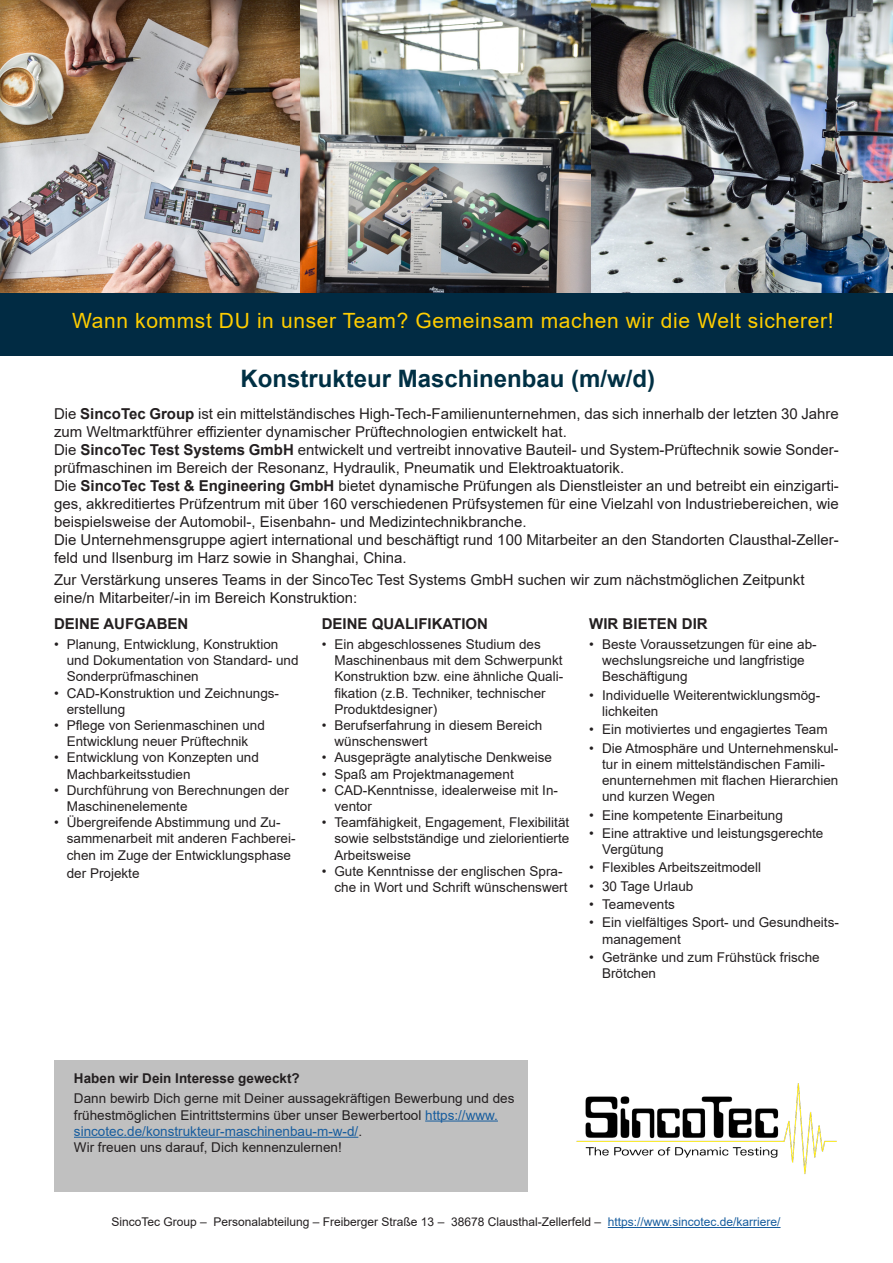
<style>
.page{position:relative;width:893px;height:1263px;background:#fff}
.page>*{position:absolute;margin:0;border:0;box-sizing:border-box;transform-origin:0 0}
.t1{font:700 24px "Arial";color:#003044}
.t2{font:21px "Arial";letter-spacing:.03em;color:#ffcd00}
.t3{font:15px/18px "Arial";color:#231f20}
.t4{font:700 15px "Arial";color:#231f20}
.t5{font:13.5px/16.2px "Arial";color:#231f20}
.t6{font:700 13.5px "Arial";color:#231f20}
.t7{font:12px "Arial";color:#231f20}
.s1{font-weight:700}
.s2{color:#175d9e}
</style>
<div class="page">
<img style="left:0;top:0;width:893px;height:294px">
<div style="left:0;top:294px;width:893px;height:62px;background:#012b43"></div>
<hr style="left:608px;top:1227px;width:172px;height:1px;background:#175d9e">
<div style="left:54px;top:1060px;width:473px;height:132px;background:#c0c0c0"></div>
<hr style="left:425px;top:1120px;width:73px;height:1px;background:#175d9e">
<hr style="left:74px;top:1137px;width:284px;height:1px;background:#175d9e">
<img style="left:576px;top:1083px;width:261px;height:91px">
<p class="t2" style="left:72px;top:306px;width:763px">Wann kommst DU in unser Team? Gemeinsam machen wir die Welt sicherer!</p>
<p class="t1" style="left:240px;top:362px;width:416px">Konstrukteur Maschinenbau (m/w/d)</p>
<p class="t3" style="left:54px;top:404px;width:786px">Die <span class="s1">SincoTec Group</span> ist ein mittelständisches High-Tech-Familienunternehmen, das sich innerhalb der letzten 30 Jahre zum Weltmarktführer effizienter dynamischer Prüftechnologien entwickelt hat.</p>
<p class="t3" style="left:54px;top:440px;width:786px">Die <span class="s1">SincoTec Test Systems GmbH</span> entwickelt und vertreibt innovative Bauteil- und System-Prüftechnik sowie Sonder&shy;prüfmaschinen im Bereich der Resonanz, Hydraulik, Pneumatik und Elektroaktuatorik.</p>
<p class="t3" style="left:54px;top:476px;width:786px;text-align:justify">Die <span class="s1">SincoTec Test &amp; Engineering GmbH</span> bietet dynamische Prüfungen als Dienstleister an und betreibt ein einzigarti&shy;ges, akkreditiertes Prüfzentrum mit über 160 verschiedenen Prüfsystemen für eine Vielzahl von Industriebereichen, wie beispielsweise der Automobil-, Eisenbahn- und Medizintechnikbranche.</p>
<p class="t3" style="left:54px;top:530px;width:786px">Die Unternehmensgruppe agiert international und beschäftigt rund 100 Mitarbeiter an den Standorten Clausthal-Zeller&shy;feld und Ilsenburg im Harz sowie in Shanghai, China.</p>
<p class="t3" style="left:54px;top:570px;width:752px">Zur Verstärkung unseres Teams in der SincoTec Test Systems GmbH suchen wir zum nächstmöglichen Zeitpunkt eine/n Mitarbeiter/-in im Bereich Konstruktion:</p>
<p class="t4" style="left:54px;top:613px;width:136px">DEINE AUFGABEN</p>
<p class="t5" style="left:67px;top:636px;width:233px;text-indent:-13px">• Planung, Entwicklung, Konstruktion und Dokumentation von Standard- und<br>Sonderprüfmaschinen</p>
<p class="t5" style="left:67px;top:685px;width:214px;text-indent:-13px">• CAD-Konstruktion und Zeichnungs&shy;erstellung</p>
<p class="t5" style="left:54px;top:717px;width:212px;text-align:center">• Pflege von Serienmaschinen und<br>Entwicklung neuer Prüftechnik</p>
<p class="t5" style="left:67px;top:749px;width:194px;text-indent:-13px">• Entwicklung von Konzepten und<br>Machbarkeitsstudien</p>
<p class="t5" style="left:67px;top:782px;width:224px;text-indent:-13px">• Durchführung von Berechnungen der<br>Maschinenelemente</p>
<p class="t5" style="left:67px;top:814px;width:230px;text-indent:-13px">• Übergreifende Abstimmung und Zu&shy;sammenarbeit mit anderen Fachberei&shy;chen im Zuge der Entwicklungsphase</p>
<p class="t5" style="left:67px;top:865px;width:74px">der Projekte</p>
<p class="t4" style="left:322px;top:613px;width:168px">DEINE QUALIFIKATION</p>
<p class="t5" style="left:334px;top:636px;width:230px;text-indent:-13px">• Ein abgeschlossenes Studium des Maschinenbaus mit dem Schwerpunkt Konstruktion bzw. eine ähnliche Quali&shy;fikation (z.B. Techniker, technischer Produktdesigner)</p>
<p class="t5" style="left:334px;top:717px;width:209px;text-indent:-13px">• Berufserfahrung in diesem Bereich wünschenswert</p>
<p class="t5" style="left:322px;top:749px;width:232px">• Ausgeprägte analytische Denkweise</p>
<p class="t5" style="left:322px;top:766px;width:194px">• Spaß am Projektmanagement</p>
<p class="t5" style="left:334px;top:782px;width:225px;text-indent:-13px">• CAD-Kenntnisse, idealerweise mit In&shy;ventor</p>
<p class="t5" style="left:334px;top:814px;width:236px;text-align:justify;text-indent:-13px">• Teamfähigkeit, Engagement, Flexibilität sowie selbstständige und zielorientierte Arbeitsweise</p>
<p class="t5" style="left:334px;top:863px;width:235px;text-indent:-13px">• Gute Kenntnisse der englischen Spra&shy;che in Wort und Schrift wünschenswert</p>
<p class="t4" style="left:589px;top:613px;width:120px">WIR BIETEN DIR</p>
<p class="t5" style="left:602px;top:636px;width:216px;text-indent:-13px">• Beste Voraussetzungen für eine ab&shy;wechslungsreiche und langfristige<br>Beschäftigung</p>
<p class="t5" style="left:602px;top:687px;width:220px;text-indent:-13px">• Individuelle Weiterentwicklungsmög&shy;lichkeiten</p>
<p class="t5" style="left:589px;top:721px;width:240px">• Ein motiviertes und engagiertes Team</p>
<p class="t5" style="left:602px;top:740px;width:238px;text-indent:-13px">• Die Atmosphäre und Unternehmenskul&shy;tur in einem mittelständischen Famili&shy;enunternehmen mit flachen Hierarchien und kurzen Wegen</p>
<p class="t5" style="left:589px;top:807px;width:195px">• Eine kompetente Einarbeitung</p>
<p class="t5" style="left:602px;top:825px;width:223px;text-indent:-13px">• Eine attraktive und leistungsgerechte<br>Vergütung</p>
<p class="t5" style="left:589px;top:859px;width:173px">• Flexibles Arbeitszeitmodell</p>
<p class="t5" style="left:589px;top:878px;width:106px">• 30 Tage Urlaub</p>
<p class="t5" style="left:589px;top:896px;width:87px">• Teamevents</p>
<p class="t5" style="left:602px;top:914px;width:238px;text-indent:-13px">• Ein vielfältiges Sport- und Gesundheits&shy;management</p>
<p class="t5" style="left:602px;top:949px;width:219px;text-indent:-13px">• Getränke und zum Frühstück frische<br>Brötchen</p>
<p class="t6" style="left:74px;top:1069px;width:227px">Haben wir Dein Interesse geweckt?</p>
<p class="t5" style="left:74px;top:1090px;width:442px">Dann bewirb Dich gerne mit Deiner aussagekräftigen Bewerbung und des frühestmöglichen Eintrittstermins über unser Bewerbertool <span class="s2">https://www. sincotec.de/konstrukteur-maschinenbau-m-w-d/</span>.<br>Wir freuen uns darauf, Dich kennenzulernen!</p>
<p class="t7" style="left:111px;top:1214px;width:671px">SincoTec Group – Personalabteilung – Freiberger Straße 13 – 38678 Clausthal-Zellerfeld – <span class="s2">https://www.sincotec.de/karriere/</span></p>
</div>
